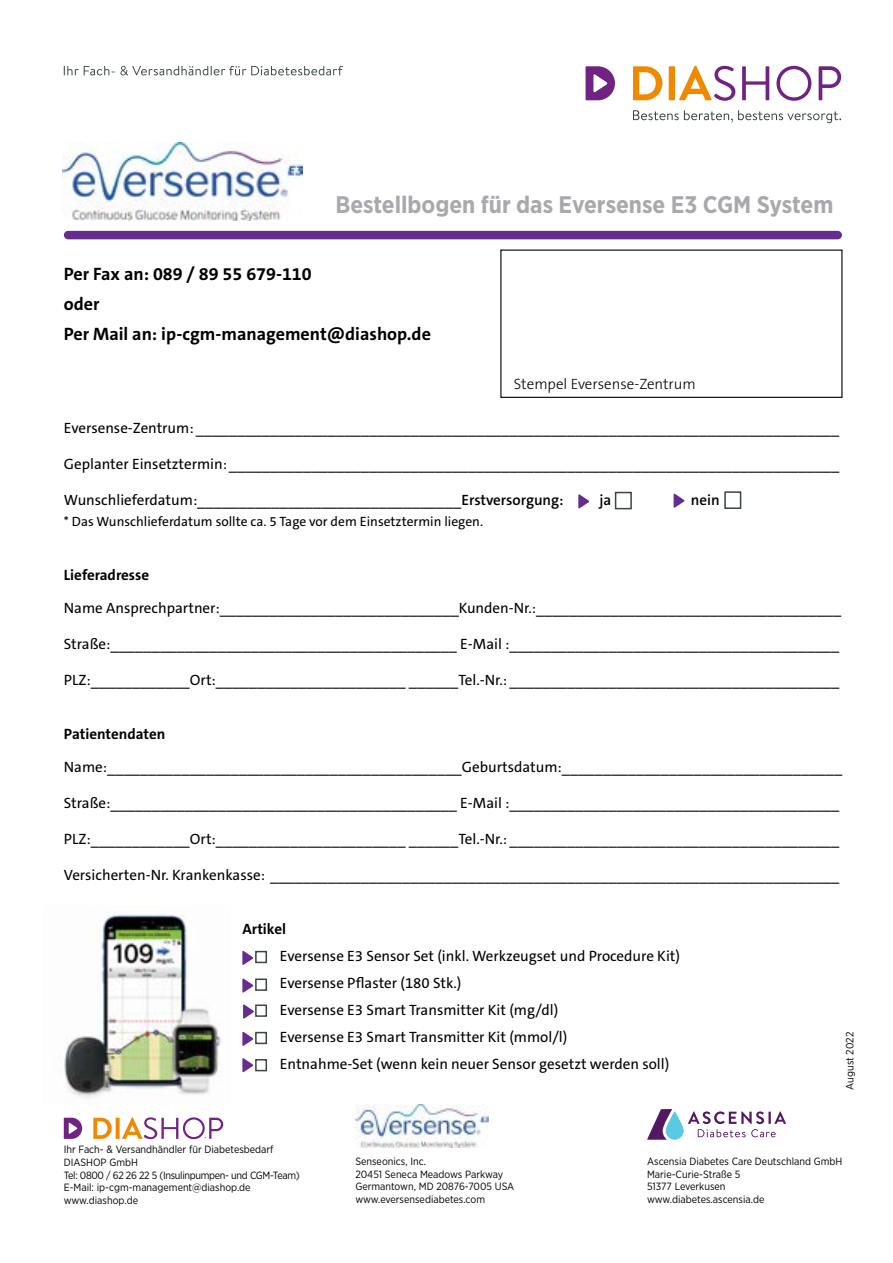
<style>
.page{position:relative;width:893px;height:1263px;background:#fff}
.page>*{position:absolute;margin:0;border:0;box-sizing:border-box;transform-origin:0 0}
.t1{font:700 24px "Gotham Narrow";color:#a7a9ac}
.t2{font:700 18px/30px "The Sans C5";color:#000}
.t3{font:15px/27px "The Sans C5";color:#000}
.t4{font:700 15px "The Sans C5";color:#000}
.t5{font:300 15px "The Sans B W3";color:#000}
.t6{font:600 15px "The Sans C5";color:#000}
.t7{font:13.5px "The Sans C5";color:#000}
.t8{font:10.5px/12.6px "Gotham Narrow";color:#000}
.s1{font-weight:600}
</style>
<div class="page">
<div style="left:64px;top:231px;width:778px;height:8px;background:#662d91;border-radius:4px"></div>
<svg style="left:647px;top:1109px;width:139px;height:31px"></svg>
<svg style="left:633px;top:66px;width:29px;height:34px"></svg>
<div style="left:669px;top:66px;width:6px;height:34px;background:#ef8a00"></div>
<svg style="left:679px;top:66px;width:56px;height:35px"></svg>
<svg style="left:742px;top:66px;width:27px;height:34px"></svg>
<svg style="left:776px;top:66px;width:35px;height:35px"></svg>
<svg style="left:819px;top:66px;width:22px;height:34px"></svg>
<svg style="left:633px;top:110px;width:208px;height:13px"></svg>
<svg style="left:585px;top:66px;width:30px;height:34px"></svg>
<svg style="left:64px;top:66px;width:279px;height:10px"></svg>
<svg style="left:93px;top:1118px;width:19px;height:21px"></svg>
<svg style="left:116px;top:1118px;width:4px;height:21px"></svg>
<svg style="left:122px;top:1117px;width:101px;height:22px"></svg>
<svg style="left:64px;top:1118px;width:18px;height:21px"></svg>
<img style="left:62px;top:142px;width:241px;height:78px">
<img style="left:355px;top:1104px;width:133px;height:43px">
<svg style="left:674px;top:494px;width:10px;height:14px"></svg>
<div style="left:500px;top:250px;width:342px;height:148px;border:1px solid #000"></div>
<div style="left:255px;top:951px;width:12px;height:12px;border:2px solid #3b4544"></div>
<div style="left:255px;top:978px;width:12px;height:13px;border:2px solid #3b4544"></div>
<div style="left:255px;top:1004px;width:12px;height:13px;border:2px solid #3b4544"></div>
<div style="left:255px;top:1032px;width:12px;height:12px;border:2px solid #3b4544"></div>
<div style="left:255px;top:1059px;width:12px;height:12px;border:2px solid #3b4544"></div>
<div style="left:615px;top:492px;width:17px;height:17px;border:2px solid #3b4544"></div>
<svg style="left:578px;top:494px;width:11px;height:14px"></svg>
<div style="left:724px;top:491px;width:17px;height:18px;border:2px solid #3b4544"></div>
<img style="left:64px;top:912px;width:157px;height:186px">
<svg style="left:242px;top:951px;width:11px;height:14px"></svg>
<svg style="left:242px;top:978px;width:11px;height:14px"></svg>
<svg style="left:243px;top:1004px;width:11px;height:14px"></svg>
<svg style="left:242px;top:1032px;width:11px;height:14px"></svg>
<svg style="left:242px;top:1058px;width:11px;height:14px"></svg>
<h1 class="t1" style="left:335px;top:189px;width:499px">Bestellbogen für das Eversense E3 CGM System</h1>
<p class="t2" style="left:64px;top:259px;width:369px">Per Fax an: 089 / 89 55 679-110<br>oder<br>Per Mail an: ip-cgm-management@diashop.de</p>
<p class="t5" style="left:514px;top:374px;width:184px">Stempel Eversense-Zentrum</p>
<p class="t3" style="left:64px;top:414px;width:777px">Eversense-Zentrum: ______________________________________________________________________________</p>
<p class="t3" style="left:64px;top:450px;width:777px">Geplanter Einsetztermin:__________________________________________________________________________</p>
<p class="t3" style="left:64px;top:486px;width:501px">Wunschlieferdatum:________________________________<span class="s1">Erstversorgung:</span></p>
<p class="t6" style="left:600px;top:490px;width:13px">ja</p>
<p class="t6" style="left:691px;top:490px;width:30px">nein</p>
<p class="t7" style="left:64px;top:512px;width:421px">* Das Wunschlieferdatum sollte ca. 5 Tage vor dem Einsetztermin liegen.</p>
<p class="t4" style="left:64px;top:565px;width:87px">Lieferadresse</p>
<p class="t3" style="left:64px;top:594px;width:779px">Name Ansprechpartner:_____________________________Kunden-Nr.:_____________________________________</p>
<p class="t3" style="left:64px;top:630px;width:777px">Straße:__________________________________________ E-Mail :________________________________________</p>
<p class="t3" style="left:64px;top:666px;width:777px">PLZ:____________Ort:_______________________ ______Tel.-Nr.: ________________________________________</p>
<p class="t4" style="left:64px;top:724px;width:103px">Patientendaten</p>
<p class="t3" style="left:64px;top:753px;width:780px">Name:___________________________________________Geburtsdatum:__________________________________</p>
<p class="t3" style="left:64px;top:789px;width:777px">Straße:__________________________________________ E-Mail :________________________________________</p>
<p class="t3" style="left:64px;top:825px;width:777px">PLZ:____________Ort:_______________________ ______Tel.-Nr.: ________________________________________</p>
<p class="t3" style="left:64px;top:861px;width:777px">Versicherten-Nr. Krankenkasse: _____________________________________________________________________</p>
<p class="t4" style="left:242px;top:919px;width:45px">Artikel</p>
<p class="t3" style="left:280px;top:942px;width:402px">Eversense E3 Sensor Set (inkl. Werkzeugset und Procedure Kit)<br>Eversense Pflaster (180 Stk.)<br>Eversense E3 Smart Transmitter Kit (mg/dl)<br>Eversense E3 Smart Transmitter Kit (mmol/l)<br>Entnahme-Set (wenn kein neuer Sensor gesetzt werden soll)</p>
<p class="t8" style="left:843px;top:1090px;width:59px;rotate:-90deg">August 2022</p>
<p class="t8" style="left:64px;top:1143px;width:237px">Ihr Fach- &amp; Versandhändler für Diabetesbedarf DIASHOP GmbH<br>Tel: 0800 / 62 26 22 5 (Insulinpumpen- und CGM-Team)<br>E-Mail: ip-cgm-management@diashop.de www.diashop.de</p>
<p class="t8" style="left:647px;top:1155px;width:197px">Ascensia Diabetes Care Deutschland GmbH<br>Marie-Curie-Straße 5<br>51377 Leverkusen www.diabetes.ascensia.de</p>
<p class="t8" style="left:355px;top:1155px;width:160px">Senseonics, Inc.<br>20451 Seneca Meadows Parkway<br>Germantown, MD 20876-7005 USA www.eversensediabetes.com</p>
</div>
